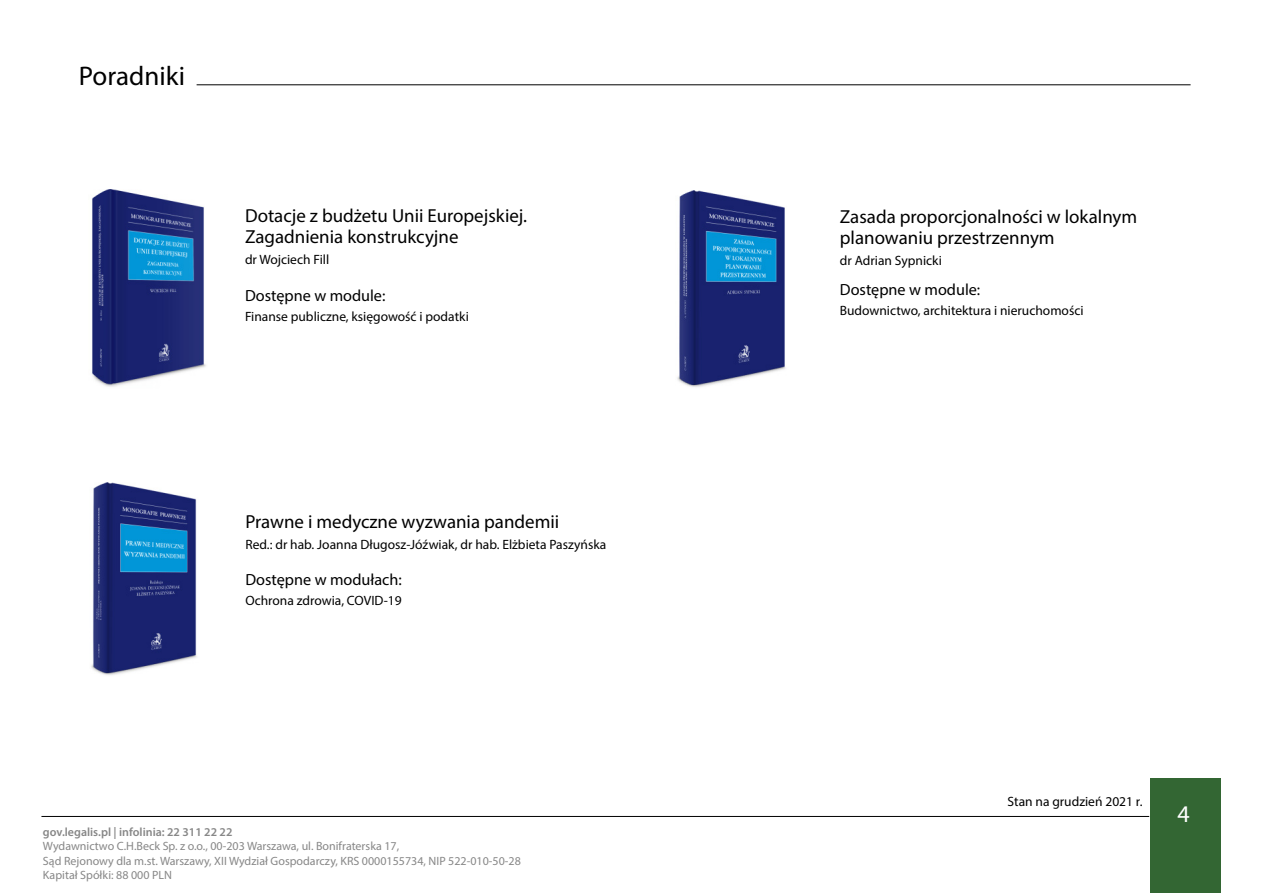
<style>
.page{position:relative;width:1263px;height:893px;background:#fff}
.page>*{position:absolute;margin:0;border:0;box-sizing:border-box;transform-origin:0 0}
.t1{font:27px "Myriad Pro";color:#000}
.t2{font:24px "Myriad Pro";color:#fff}
.t3{font:18.9px/21px "Myriad Pro";color:#000}
.t4{font:16.2px "Myriad Pro";color:#000}
.t5{font:13.5px "Myriad Pro";color:#000}
.t6{font:12px/14.4px "Myriad Pro";color:#878787}
.t7{font:600 12px "Myriad Pro";color:#878787}
</style>
<div class="page">
<hr style="left:41px;top:816px;width:1108px;height:1px;background:#000">
<div style="left:1150px;top:779px;width:70px;height:114px;background:#363"></div>
<hr style="left:197px;top:85px;width:993px;height:1px;background:#000">
<img style="left:92px;top:190px;width:114px;height:197px">
<img style="left:677px;top:190px;width:109px;height:197px">
<img style="left:91px;top:483px;width:106px;height:192px">
<h1 class="t1" style="left:79px;top:59px;width:108px">Poradniki</h1>
<h3 class="t3" style="left:245px;top:205px;width:284px">Dotacje z budżetu Unii Europejskiej.<br>Zagadnienia konstrukcyjne</h3>
<p class="t5" style="left:245px;top:251px;width:86px">dr Wojciech Fill</p>
<p class="t4" style="left:245px;top:285px;width:142px">Dostępne w module:</p>
<p class="t5" style="left:245px;top:308px;width:225px">Finanse publiczne, księgowość i podatki</p>
<h3 class="t3" style="left:245px;top:511px;width:315px">Prawne i medyczne wyzwania pandemii</h3>
<p class="t5" style="left:245px;top:536px;width:363px">Red.: dr hab. Joanna Długosz-Jóźwiak, dr hab. Elżbieta Paszyńska</p>
<p class="t4" style="left:245px;top:569px;width:158px">Dostępne w modułach:</p>
<p class="t5" style="left:245px;top:592px;width:158px">Ochrona zdrowia, COVID-19</p>
<p class="t7" style="left:43px;top:824px;width:191px">gov.legalis.pl | infolinia: 22 311 22 22</p>
<p class="t6" style="left:43px;top:839px;width:479px">Wydawnictwo C.H.Beck Sp. z o.o., 00-203 Warszawa, ul. Bonifraterska 17,<br>Sąd Rejonowy dla m.st. Warszawy, XII Wydział Gospodarczy, KRS 0000155734, NIP 522-010-50-28<br>Kapitał Spółki: 88 000 PLN</p>
<h3 class="t3" style="left:840px;top:205px;width:299px">Zasada proporcjonalności w lokalnym planowaniu przestrzennym</h3>
<p class="t5" style="left:840px;top:252px;width:104px">dr Adrian Sypnicki</p>
<p class="t4" style="left:840px;top:279px;width:142px">Dostępne w module:</p>
<p class="t5" style="left:840px;top:302px;width:245px">Budownictwo, architektura i nieruchomości</p>
<p class="t5" style="left:1007px;top:793px;width:136px">Stan na grudzień 2021 r.</p>
<h2 class="t2" style="left:1177px;top:799px;width:14px">4</h2>
</div>
